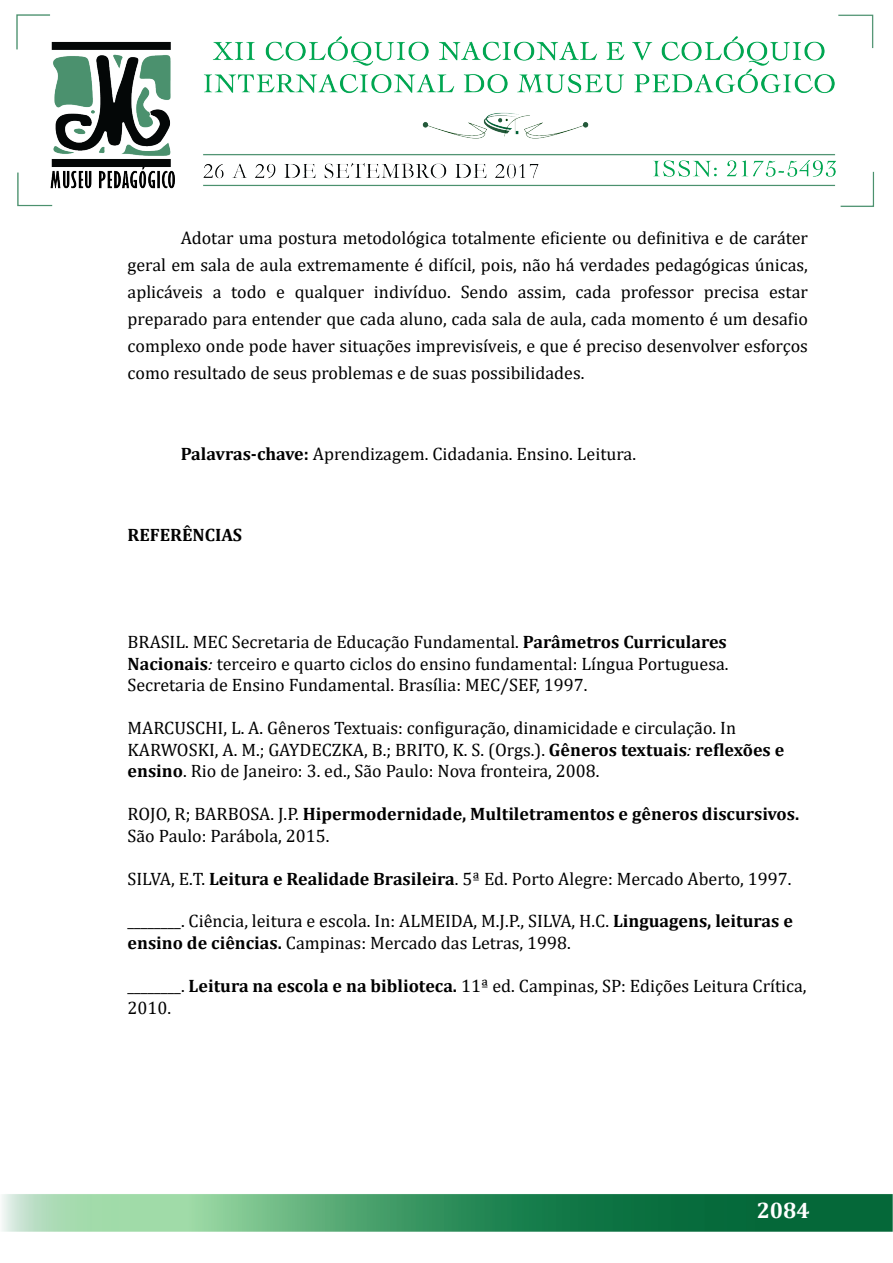
<style>
.page{position:relative;width:893px;height:1263px;background:#fff}
.page>*{position:absolute;margin:0;border:0;box-sizing:border-box;transform-origin:0 0}
.t1{font:700 22.5px "Cambria";color:#fff}
.t2{font:18px/21.6px "Cambria";color:#000}
.t3{font:700 18px/21.6px "Cambria";color:#000}
.s1{font-weight:700}
.s2{font-style:italic}
.s3{font-weight:400}
</style>
<div class="page">
<img style="left:2px;top:14px;width:890px;height:1218px">
<p class="t2" style="left:128px;top:224px;width:682px;line-height:27px;text-align:justify;text-indent:53px">Adotar uma postura metodológica totalmente eficiente ou definitiva e de caráter geral em sala de aula extremamente é difícil, pois, não há verdades pedagógicas únicas, aplicáveis a todo e qualquer indivíduo. Sendo assim, cada professor precisa estar preparado para entender que cada aluno, cada sala de aula, cada momento é um desafio complexo onde pode haver situações imprevisíveis, e que é preciso desenvolver esforços como resultado de seus problemas e de suas possibilidades.</p>
<p class="t2" style="left:181px;top:443px;width:457px"><span class="s1">Palavras-chave:</span> Aprendizagem. Cidadania. Ensino. Leitura.</p>
<p class="t3" style="left:128px;top:523px;width:116px">REFERÊNCIAS</p>
<p class="t2" style="left:128px;top:631px;width:602px;text-align:justify">BRASIL. MEC Secretaria de Educação Fundamental. <span class="s1">Parâmetros Curriculares Nacionais</span><span class="s2">:</span> terceiro e quarto ciclos do ensino fundamental: Língua Portuguesa.<br>Secretaria de Ensino Fundamental. Brasília: MEC/SEF, 1997.</p>
<p class="t2" style="left:128px;top:717px;width:658px">MARCUSCHI, L. A. Gêneros Textuais: configuração, dinamicidade e circulação. In<br>KARWOSKI, A. M.; GAYDECZKA, B.; BRITO, K. S. (Orgs.). <span class="s1">Gêneros textuais</span><span class="s2">:</span> <span class="s1">reflexões e ensino</span>. Rio de Janeiro: 3. ed., São Paulo: Nova fronteira, 2008.</p>
<p class="t3" style="left:128px;top:803px;width:673px"><span class="s3">ROJO, R; BARBOSA. J.P.</span> Hipermodernidade, Multiletramentos e gêneros discursivos.<br><span class="s3">São Paulo: Parábola, 2015.</span></p>
<p class="t2" style="left:128px;top:867px;width:665px">SILVA, E.T. <span class="s1">Leitura e Realidade Brasileira</span>. 5ª Ed. Porto Alegre: Mercado Aberto, 1997.</p>
<p class="t2" style="left:128px;top:910px;width:667px">________. Ciência, leitura e escola. In: ALMEIDA, M.J.P., SILVA, H.C. <span class="s1">Linguagens, leituras e ensino de ciências.</span> Campinas: Mercado das Letras, 1998.</p>
<p class="t2" style="left:128px;top:975px;width:681px">________. <span class="s1">Leitura na escola e na biblioteca.</span> 11ª ed. Campinas, SP: Edições Leitura Crítica,<br>2010.</p>
<p class="t1" style="left:757px;top:1195px;width:55px">2084</p>
</div>
